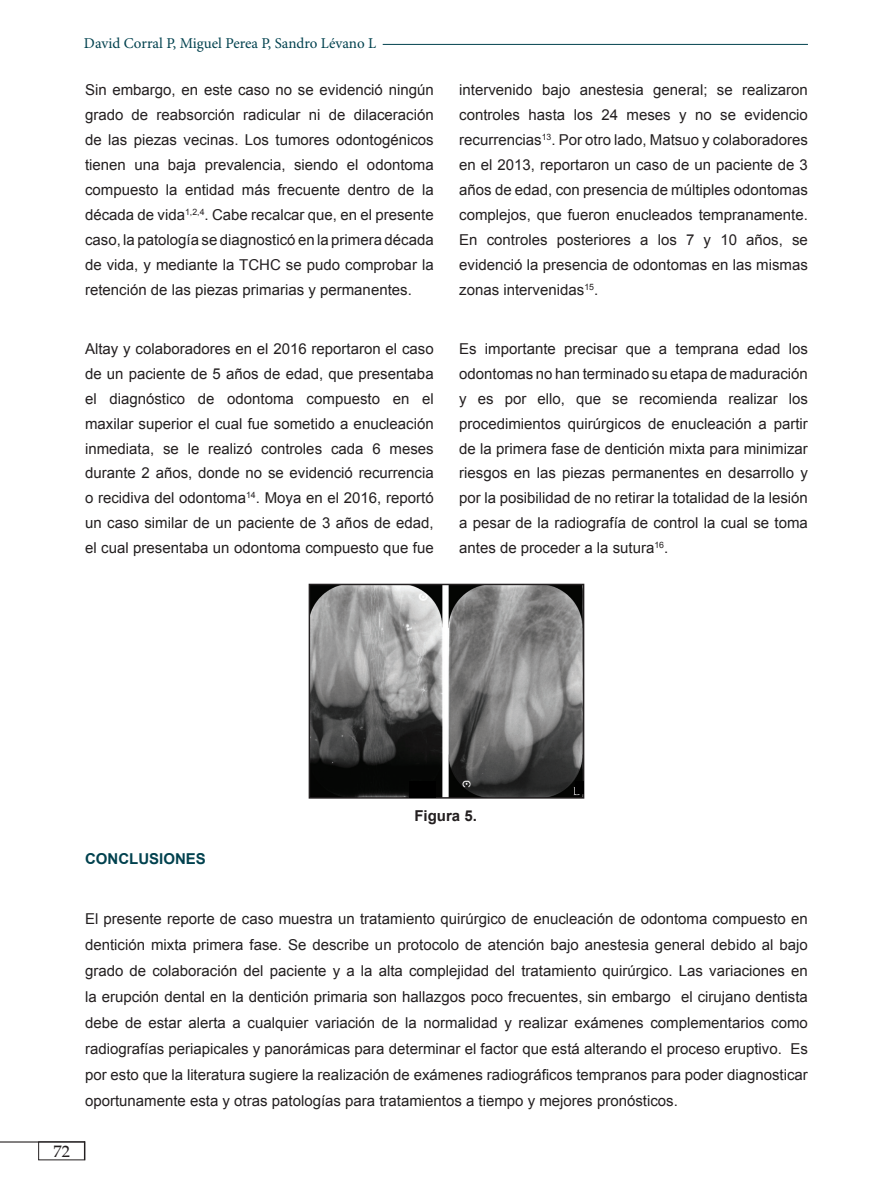
<style>
.page{position:relative;width:893px;height:1191px;background:#fff}
.page>*{position:absolute;margin:0;border:0;box-sizing:border-box;transform-origin:0 0}
.t1{font:16.5px "Palatino";color:#231f20}
.t2{font:15px/24.9px "Arial";color:#231f20;text-align:justify}
.t3{font:15px "Minion Pro";color:#00414e}
.t4{font:700 15px "Arial";color:#00414e}
.t5{font:700 15px "Arial";color:#231f20}
</style>
<div class="page">
<svg style="left:84px;top:1142px;width:1px;height:18px"></svg>
<hr style="left:0;top:1141px;width:85px;height:1px;background:#231f20">
<img style="left:312px;top:587px;width:269px;height:208px">
<div style="left:309px;top:584px;width:275px;height:214px;border:2px solid #231f20"></div>
<div style="left:410px;top:781px;width:26px;height:17px;background:#000"></div>
<div style="left:575px;top:781px;width:9px;height:12px;background:#000"></div>
<hr style="left:383px;top:44px;width:425px;height:1px;background:#00414e">
<p class="t3" style="left:84px;top:34px;width:294px">David Corral P, Miguel Perea P, Sandro Lévano L</p>
<p class="t2" style="left:85px;top:78px;width:350px">Sin embargo, en este caso no se evidenció ningún grado de reabsorción radicular ni de dilaceración de las piezas vecinas. Los tumores odontogénicos tienen una baja prevalencia, siendo el odontoma compuesto la entidad más frecuente dentro de la década de vida<sup>1,2,4</sup>. Cabe recalcar que, en el presente caso, la patología se diagnosticó en la primera década de vida, y mediante la TCHC se pudo comprobar la retención de las piezas primarias y permanentes.</p>
<p class="t2" style="left:85px;top:336px;width:350px">Altay y colaboradores en el 2016 reportaron el caso de un paciente de 5 años de edad, que presentaba el diagnóstico de odontoma compuesto en el maxilar superior el cual fue sometido a enucleación inmediata, se le realizó controles cada 6 meses durante 2 años, donde no se evidenció recurrencia o recidiva del odontoma<sup>14</sup>. Moya en el 2016, reportó un caso similar de un paciente de 3 años de edad, el cual presentaba un odontoma compuesto que fue</p>
<p class="t2" style="left:459px;top:78px;width:350px">intervenido bajo anestesia general; se realizaron controles hasta los 24 meses y no se evidencio recurrencias<sup>13</sup>. Por otro lado, Matsuo y colaboradores en el 2013, reportaron un caso de un paciente de 3 años de edad, con presencia de múltiples odontomas complejos, que fueron enucleados tempranamente.<br>En controles posteriores a los 7 y 10 años, se evidenció la presencia de odontomas en las mismas zonas intervenidas<sup>15</sup>.</p>
<p class="t2" style="left:459px;top:336px;width:350px">Es importante precisar que a temprana edad los odontomas no han terminado su etapa de maduración y es por ello, que se recomienda realizar los procedimientos quirúrgicos de enucleación a partir de la primera fase de dentición mixta para minimizar riesgos en las piezas permanentes en desarrollo y por la posibilidad de no retirar la totalidad de la lesión a pesar de la radiografía de control la cual se toma antes de proceder a la sutura<sup>16</sup>.</p>
<p class="t4" style="left:85px;top:848px;width:122px">CONCLUSIONES</p>
<p class="t5" style="left:414px;top:805px;width:64px">Figura 5.</p>
<p class="t1" style="left:54px;top:1138px;width:18px">72</p>
<p class="t2" style="left:85px;top:905px;width:724px;line-height:26px">El presente reporte de caso muestra un tratamiento quirúrgico de enucleación de odontoma compuesto en dentición mixta primera fase. Se describe un protocolo de atención bajo anestesia general debido al bajo grado de colaboración del paciente y a la alta complejidad del tratamiento quirúrgico. Las variaciones en la erupción dental en la dentición primaria son hallazgos poco frecuentes, sin embargo el cirujano dentista debe de estar alerta a cualquier variación de la normalidad y realizar exámenes complementarios como radiografías periapicales y panorámicas para determinar el factor que está alterando el proceso eruptivo. Es por esto que la literatura sugiere la realización de exámenes radiográficos tempranos para poder diagnosticar oportunamente esta y otras patologías para tratamientos a tiempo y mejores pronósticos.</p>
</div>
